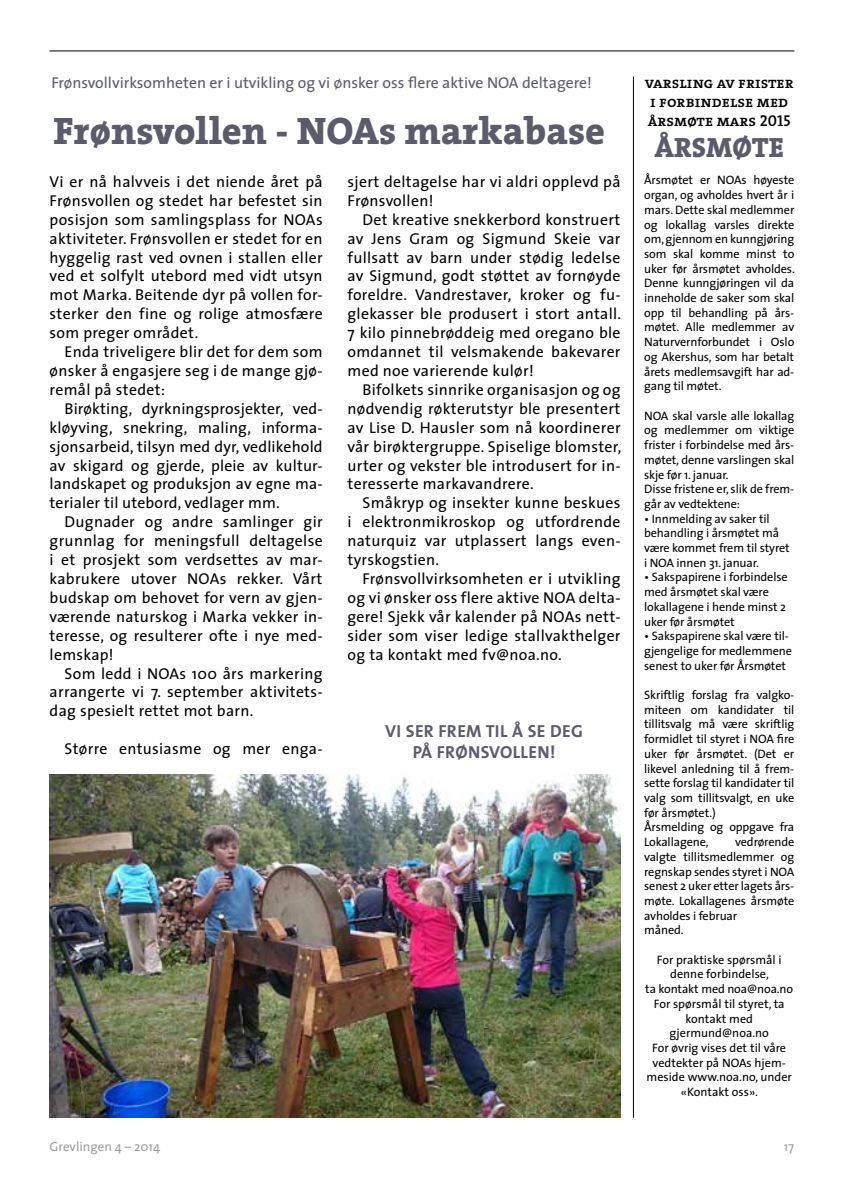
<style>
.page{position:relative;width:844px;height:1191px;background:#fff}
.page>*{position:absolute;margin:0;border:0;box-sizing:border-box;transform-origin:0 0}
.t1{font:800 38.5px "The Serif";color:#5c5b6a}
.t2{font:800 28px "The Serif";color:#5c5b6a}
.t3{font:700 17.5px/21px "The Sans";letter-spacing:.02em;color:#5c5b6a;text-align:center}
.t4{font:15.75px/18.9px "The Sans";letter-spacing:.02em;color:#000;text-align:justify}
.t5{font:15.75px "The Sans";color:#5c5b6a}
.t6{font:15.75px/18.9px "The Serif Semi Bold Caps";color:#000}
.t7{font:13.12px "The Sans";color:#9d9d9c}
.t8{font:12.25px/14.7px "The Sans";letter-spacing:-.01em;color:#000}
</style>
<div class="page">
<hr style="left:50px;top:50px;width:744px;height:1px;background:#000">
<img style="left:50px;top:774px;width:570px;height:343px">
<hr style="left:632px;top:77px;width:1px;height:1040px;background:#000">
<p class="t5" style="left:51px;top:74px;width:542px">Frønsvollvirksomheten er i utvikling og vi ønsker oss flere aktive NOA deltagere!</p>
<h1 class="t1" style="left:53px;top:114px;width:553px">Frønsvollen - NOAs markabase</h1>
<p class="t4" style="left:50px;top:173px;width:274px">Vi er nå halvveis i det niende året på Frønsvollen og stedet har befestet sin posisjon som samlingsplass for NOAs aktiviteter. Frønsvollen er stedet for en hyggelig rast ved ovnen i stallen eller ved et solfylt utebord med vidt utsyn mot Marka. Beitende dyr på vollen for&shy;sterker den fine og rolige atmosfære som preger området.</p>
<p class="t4" style="left:50px;top:343px;width:274px;text-indent:15px">Enda triveligere blir det for dem som ønsker å engasjere seg i de mange gjø&shy;remål på stedet:</p>
<p class="t4" style="left:50px;top:399px;width:274px;text-indent:15px">Birøkting, dyrkningsprosjekter, ved&shy;kløyving, snekring, maling, informa&shy;sjonsarbeid, tilsyn med dyr, vedlikehold av skigard og gjerde, pleie av kultur&shy;landskapet og produksjon av egne ma&shy;terialer til utebord, vedlager mm.</p>
<p class="t4" style="left:50px;top:513px;width:274px;text-indent:15px">Dugnader og andre samlinger gir grunnlag for meningsfull deltagelse i et prosjekt som verdsettes av mar&shy;kabrukere utover NOAs rekker. Vårt budskap om behovet for vern av gjen&shy;værende naturskog i Marka vekker in&shy;teresse, og resulterer ofte i nye med&shy;lemskap!</p>
<p class="t4" style="left:50px;top:664px;width:274px;text-indent:15px">Som ledd i NOAs 100 års markering arrangerte vi 7. september aktivitets&shy;dag spesielt rettet mot barn.</p>
<p class="t4" style="left:64px;top:740px;width:259px">Større entusiasme og mer enga-</p>
<p class="t4" style="left:347px;top:173px;width:274px">sjert deltagelse har vi aldri opplevd på<br>Frønsvollen!</p>
<p class="t4" style="left:347px;top:210px;width:275px;text-indent:15px">Det kreative snekkerbord konstruert av Jens Gram og Sigmund Skeie var fullsatt av barn under stødig ledelse av Sigmund, godt støttet av fornøyde foreldre. Vandrestaver, kroker og fu&shy;glekasser ble produsert i stort antall.<br>7 kilo pinnebrøddeig med oregano ble omdannet til velsmakende bakevarer med noe varierende kulør!</p>
<p class="t4" style="left:347px;top:380px;width:275px;text-indent:15px">Bifolkets sinnrike organisasjon og og nødvendig røkterutstyr ble presentert av Lise D. Hausler som nå koordinerer vår birøktergruppe. Spiselige blomster, urter og vekster ble introdusert for in&shy;teresserte markavandrere.</p>
<p class="t4" style="left:347px;top:494px;width:274px;text-indent:15px">Småkryp og insekter kunne beskues i elektronmikroskop og utfordrende naturquiz var utplassert langs even&shy;tyrskogstien.</p>
<p class="t4" style="left:347px;top:569px;width:274px;text-indent:15px">Frønsvollvirksomheten er i utvikling og vi ønsker oss flere aktive NOA delta&shy;gere! Sjekk vår kalender på NOAs nett&shy;sider som viser ledige stallvakthelger og ta kontakt med fv@noa.no.</p>
<p class="t3" style="left:385px;top:722px;width:199px">VI SER FREM TIL Å SE DEG<br>PÅ FRØNSVOLLEN!</p>
<p class="t6" style="left:644px;top:73px;width:151px">varsling av frister i forbindelse med årsmøte mars 2015</p>
<h2 class="t2" style="left:654px;top:135px;width:131px">ÅRSMØTE</h2>
<p class="t8" style="left:644px;top:173px;width:152px;text-align:justify">Årsmøtet er NOAs høyeste organ, og avholdes hvert år i mars. Dette skal medlemmer og lokallag varsles direkte om, gjennom en kunngjøring som skal komme minst to uker før årsmøtet avholdes.<br>Denne kunngjøringen vil da inneholde de saker som skal opp til behandling på års&shy;møtet. Alle medlemmer av Naturvernforbundet i Oslo og Akershus, som har betalt årets medlemsavgift har ad&shy;gang til møtet.</p>
<p class="t8" style="left:644px;top:408px;width:152px">NOA skal varsle alle lokallag og medlemmer om viktige frister i forbindelse med års&shy;møtet, denne varslingen skal skje før 1. januar.<br>Disse fristene er, slik de frem&shy;går av vedtektene:</p>
<p class="t8" style="left:644px;top:511px;width:147px">• Innmelding av saker til behandling i årsmøtet må være kommet frem til styret i NOA innen 31. januar.</p>
<p class="t8" style="left:644px;top:570px;width:145px">• Sakspapirene i forbindelse med årsmøtet skal være lokallagene i hende minst 2 uker før årsmøtet</p>
<p class="t8" style="left:644px;top:629px;width:149px">• Sakspapirene skal være til&shy;gjengelige for medlemmene senest to uker før Årsmøtet</p>
<p class="t8" style="left:644px;top:688px;width:152px">Skriftlig forslag fra valgko&shy;miteen om kandidater til tillitsvalg må være skriftlig formidlet til styret i NOA fire uker før årsmøtet. (Det er likevel anledning til å frem&shy;sette forslag til kandidater til valg som tillitsvalgt, en uke før årsmøtet.)<br>Årsmelding og oppgave fra<br>Lokallagene,</p>
<p class="t8" style="left:644px;top:835px;width:152px;text-indent:91px">vedrørende valgte tillitsmedlemmer og regnskap sendes styret i NOA senest 2 uker etter lagets års&shy;møte. Lokallagenes årsmøte avholdes i februar<br>måned.</p>
<p class="t8" style="left:645px;top:952px;width:149px;text-align:center">For praktiske spørsmål i denne forbindelse,<br>ta kontakt med noa@noa.no<br>For spørsmål til styret, ta kontakt med gjermund@noa.no<br>For øvrig vises det til våre vedtekter på NOAs hjem&shy;meside www.noa.no, under «Kontakt oss».</p>
<p class="t7" style="left:50px;top:1141px;width:112px">Grevlingen 4 – 2014</p>
<p class="t7" style="left:783px;top:1139px;width:12px">17</p>
</div>
